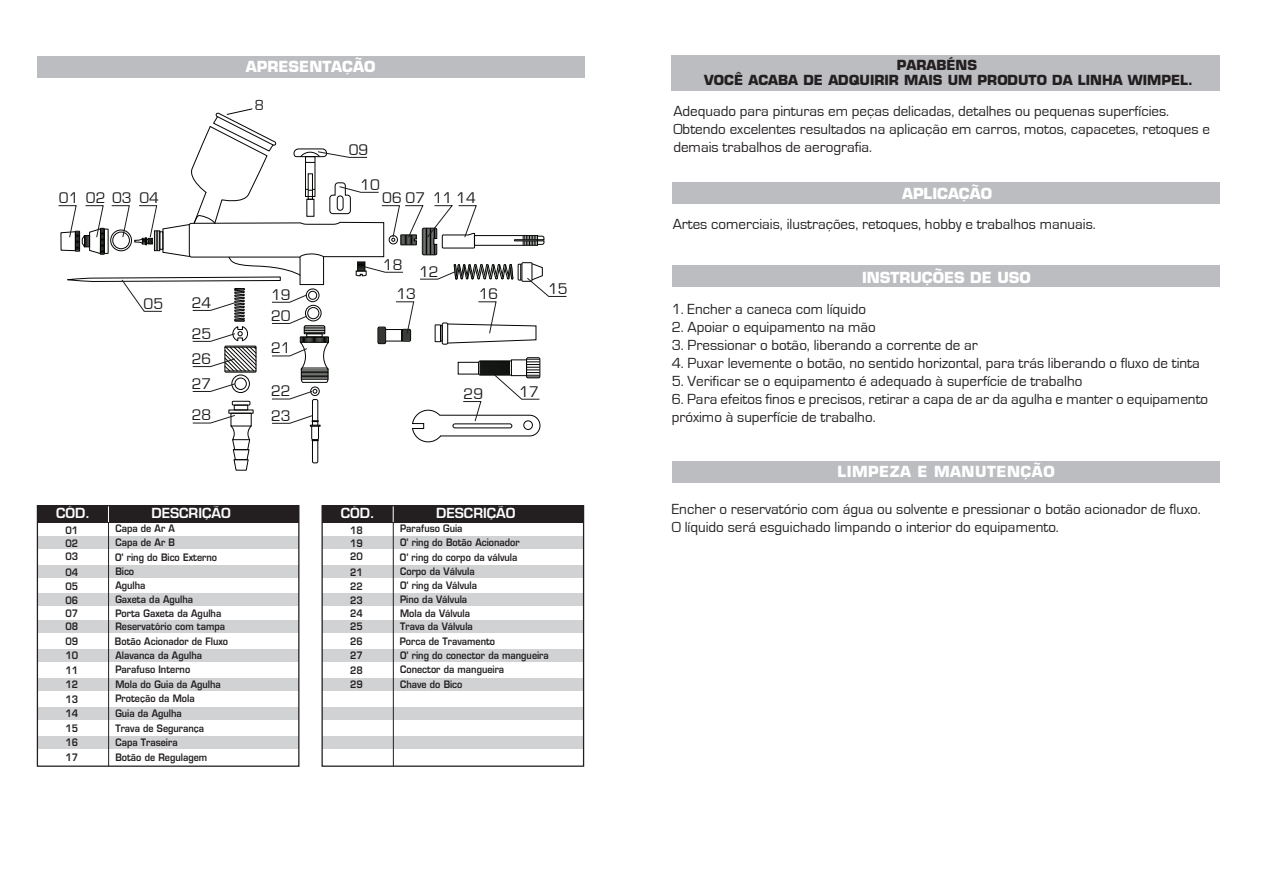
<style>
.page{position:relative;width:1263px;height:893px;background:#fff}
.page>*{position:absolute;margin:0;border:0;box-sizing:border-box;transform-origin:0 0}
.t1{font:16.05px/24.9px "Eurostile";color:#1a1c1b}
.t2{font:15px/18px "Eurostile";color:#231f20}
.t3{font:15px "Eurostile";color:#1a1c1b}
.t4{font:700 14.85px "Eurostile LT Std";color:#fff}
.t5{font:700 14.85px "Eurostile LT Std";letter-spacing:.035em;color:#fff}
.t6{font:700 13.5px/14.9px "Eurostile LT Std";color:#231f20}
.t7{font:600 13.5px "Eurostile LT Std";color:#fff}
.t8{font:600 10.05px/14px "Eurostile LT Std";color:#231f20;scale:.9 1}
</style>
<div class="page">
<div style="left:37px;top:56px;width:548px;height:22px;background:#bcbdc0"></div>
<div style="left:38px;top:537px;width:261px;height:12px;background:#d1d2d4"></div>
<div style="left:38px;top:565px;width:261px;height:13px;background:#d1d2d4"></div>
<div style="left:38px;top:593px;width:261px;height:13px;background:#d1d2d4"></div>
<div style="left:38px;top:621px;width:261px;height:12px;background:#d1d2d4"></div>
<div style="left:673px;top:183px;width:547px;height:21px;background:#bcbdc0"></div>
<div style="left:673px;top:265px;width:547px;height:22px;background:#bcbdc0"></div>
<div style="left:673px;top:461px;width:547px;height:21px;background:#bcbdc0"></div>
<div style="left:671px;top:55px;width:549px;height:36px;background:#bcbdc0"></div>
<div style="left:38px;top:505px;width:261px;height:17px;background:#231f20"></div>
<div style="left:38px;top:649px;width:261px;height:13px;background:#d1d2d4"></div>
<div style="left:38px;top:678px;width:261px;height:13px;background:#d1d2d4"></div>
<div style="left:38px;top:707px;width:261px;height:13px;background:#d1d2d4"></div>
<div style="left:38px;top:736px;width:261px;height:13px;background:#d1d2d4"></div>
<svg style="left:108px;top:507px;width:1px;height:15px"></svg>
<hr style="left:108px;top:522px;width:1px;height:244px;background:#231f20">
<div style="left:37px;top:505px;width:262px;height:262px;border:1px solid #231f20"></div>
<div style="left:323px;top:537px;width:261px;height:12px;background:#d1d2d4"></div>
<div style="left:323px;top:565px;width:261px;height:13px;background:#d1d2d4"></div>
<div style="left:323px;top:593px;width:261px;height:13px;background:#d1d2d4"></div>
<div style="left:323px;top:621px;width:261px;height:12px;background:#d1d2d4"></div>
<div style="left:322px;top:505px;width:262px;height:17px;background:#231f20"></div>
<div style="left:323px;top:649px;width:261px;height:13px;background:#d1d2d4"></div>
<div style="left:323px;top:678px;width:261px;height:13px;background:#d1d2d4"></div>
<div style="left:323px;top:707px;width:261px;height:13px;background:#d1d2d4"></div>
<div style="left:323px;top:736px;width:261px;height:13px;background:#d1d2d4"></div>
<svg style="left:393px;top:507px;width:1px;height:15px"></svg>
<hr style="left:393px;top:522px;width:1px;height:244px;background:#231f20">
<div style="left:321px;top:505px;width:263px;height:262px;border:1px solid #231f20"></div>
<svg style="left:58px;top:108px;width:509px;height:363px"></svg>
<p class="t4" style="left:246px;top:57px;width:131px">APRESENTAÇÃO</p>
<p class="t3" style="left:255px;top:97px;width:11px">8</p>
<p class="t1" style="left:360px;top:132px;width:21px;line-height:35px;text-indent:-12px">09<br>10</p>
<p class="t1" style="left:59px;top:186px;width:102px">01 02 03 04</p>
<p class="t1" style="left:382px;top:186px;width:95px">06 07 11 14</p>
<p class="t1" style="left:144px;top:291px;width:21px">05</p>
<p class="t1" style="left:192px;top:290px;width:21px">24</p>
<p class="t1" style="left:192px;top:321px;width:21px;text-align:justify">25<br>26<br>27</p>
<p class="t1" style="left:192px;top:403px;width:21px">28</p>
<p class="t7" style="left:56px;top:505px;width:36px">CÓD.</p>
<p class="t7" style="left:151px;top:505px;width:81px">DESCRIÇÃO</p>
<p class="t8" style="left:115px;top:522px;width:124px">Capa de Ar A<br>Capa de Ar B<br>O’ ring do Bico Externo<br>Bico<br>Agulha<br>Gaxeta da Agulha<br>Porta Gaxeta da Agulha<br>Reservatório com tampa</p>
<p class="t8" style="left:115px;top:648px;width:98px">Alavanca da Agulha<br>Parafuso Interno</p>
<p class="t8" style="left:115px;top:691px;width:90px">Proteção da Mola</p>
<p class="t8" style="left:65px;top:523px;width:16px;line-height:13.4px;text-align:justify">01<br>02<br>03</p>
<p class="t8" style="left:65px;top:565px;width:16px;text-align:justify">04<br>05<br>06<br>07<br>08</p>
<p class="t8" style="left:65px;top:634px;width:16px;line-height:14.5px;text-align:justify">09<br>10<br>11<br>12<br>13<br>14<br>15<br>16<br>17</p>
<p class="t8" style="left:115px;top:634px;width:127px">Botão Acionador de Fluxo</p>
<p class="t8" style="left:115px;top:677px;width:119px">Mola do Guia da Agulha</p>
<p class="t8" style="left:115px;top:705px;width:100px;line-height:15.8px">Guia da Agulha<br>Trava de Segurança</p>
<p class="t8" style="left:115px;top:734px;width:104px;line-height:15px">Capa Traseira<br>Botão de Regulagem</p>
<p class="t1" style="left:271px;top:282px;width:21px">19</p>
<p class="t1" style="left:271px;top:303px;width:21px">20</p>
<p class="t1" style="left:271px;top:336px;width:21px">21</p>
<p class="t1" style="left:271px;top:379px;width:21px;line-height:24.3px">22<br>23</p>
<p class="t1" style="left:383px;top:252px;width:21px">18</p>
<p class="t1" style="left:419px;top:259px;width:21px">12</p>
<p class="t1" style="left:396px;top:282px;width:21px">13</p>
<p class="t1" style="left:479px;top:282px;width:21px">16</p>
<p class="t1" style="left:548px;top:276px;width:21px">15</p>
<p class="t1" style="left:464px;top:382px;width:21px">29</p>
<p class="t1" style="left:519px;top:379px;width:21px">17</p>
<p class="t7" style="left:341px;top:505px;width:36px">CÓD.</p>
<p class="t7" style="left:436px;top:505px;width:81px">DESCRIÇÃO</p>
<p class="t8" style="left:400px;top:522px;width:135px">Parafuso Guia<br>O’ ring do Botão Acionador<br>O’ ring do corpo da válvula<br>Corpo da Válvula<br>O’ ring da Válvula<br>Pino da Válvula<br>Mola da Válvula<br>Trava da Válvula</p>
<p class="t8" style="left:400px;top:648px;width:167px">O’ ring do conector da mangueira<br>Conector da mangueira</p>
<p class="t8" style="left:400px;top:677px;width:71px">Chave do Bico</p>
<p class="t8" style="left:350px;top:523px;width:16px;line-height:13.4px;text-align:justify">18<br>19<br>20</p>
<p class="t8" style="left:350px;top:565px;width:16px;text-align:justify">21<br>22<br>23<br>24<br>25</p>
<p class="t8" style="left:350px;top:634px;width:16px;line-height:14.4px;text-align:justify">26<br>27<br>28<br>29</p>
<p class="t8" style="left:400px;top:634px;width:108px">Porca de Travamento</p>
<p class="t6" style="left:704px;top:57px;width:490px;text-indent:193px">PARABÉNS<br>VOCÊ ACABA DE ADQUIRIR MAIS UM PRODUTO DA LINHA WIMPEL.</p>
<p class="t2" style="left:673px;top:102px;width:538px">Adequado para pinturas em peças delicadas, detalhes ou pequenas superfícies.<br>Obtendo excelentes resultados na aplicação em carros, motos, capacetes, retoques e demais trabalhos de aerografia.</p>
<p class="t4" style="left:902px;top:184px;width:91px">APLICAÇÃO</p>
<p class="t2" style="left:673px;top:215px;width:425px">Artes comerciais, ilustrações, retoques, hobby e trabalhos manuais.</p>
<p class="t4" style="left:862px;top:268px;width:170px">INSTRUÇÕES DE USO</p>
<p class="t2" style="left:672px;top:300px;width:196px">1. Encher a caneca com líquido</p>
<p class="t2" style="left:672px;top:318px;width:206px">2. Apoiar o equipamento na mão</p>
<p class="t2" style="left:672px;top:336px;width:308px">3. Pressionar o botão, liberando a corrente de ar</p>
<p class="t2" style="left:672px;top:354px;width:530px">4. Puxar levemente o botão, no sentido horizontal, para trás liberando o fluxo de tinta</p>
<p class="t2" style="left:672px;top:372px;width:412px">5. Verificar se o equipamento é adequado à superfície de trabalho</p>
<p class="t2" style="left:672px;top:390px;width:538px">6. Para efeitos finos e precisos, retirar a capa de ar da agulha e manter o equipamento próximo à superfície de trabalho.</p>
<p class="t5" style="left:837px;top:463px;width:219px">LIMPEZA E MANUTENÇÃO</p>
<p class="t2" style="left:672px;top:500px;width:530px">Encher o reservatório com água ou solvente e pressionar o botão acionador de fluxo.<br>O líquido será esguichado limpando o interior do equipamento.</p>
</div>
